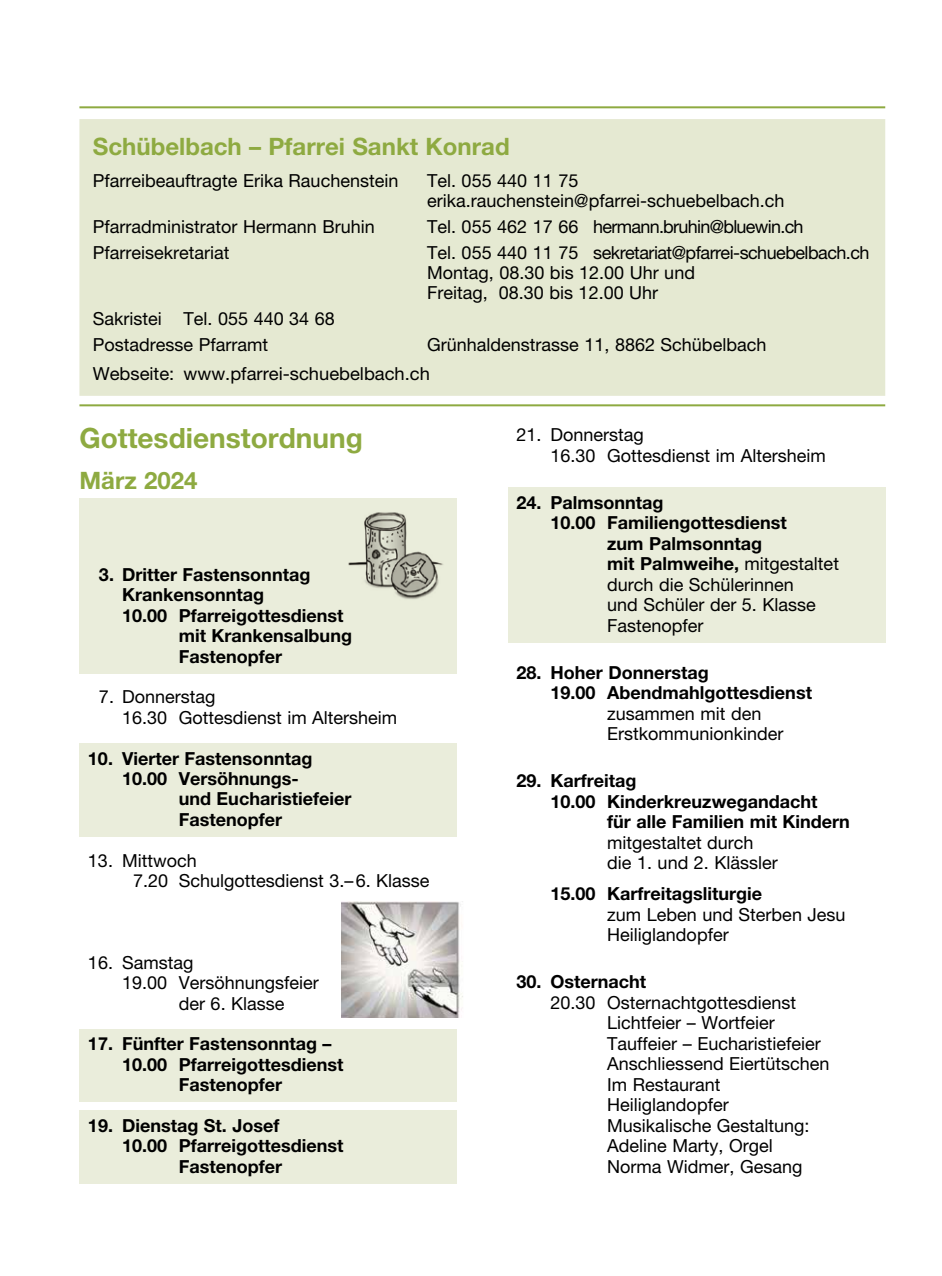
<style>
.page{position:relative;width:942px;height:1276px;background:#fff}
.page>*{position:absolute;margin:0;border:0;box-sizing:border-box;transform-origin:0 0}
.t1{font:700 28px "Helvetica Neue LT Pro";color:#8eaa41}
.t2{font:700 24px "Helvetica Neue LT Pro";color:#8eaa41}
.t3{font:18px/20.6px "Helvetica Neue LT Pro";color:#000}
.t4{font:700 18px/20.6px "Helvetica Neue LT Pro";color:#000}
.t5{font:18px "Helvetica Neue LT Pro";letter-spacing:-.04em;color:#000}
.s1{font-weight:400}
</style>
<div class="page">
<div style="left:79px;top:498px;width:377px;height:32px;background:#eaeddb"></div>
<div style="left:79px;top:519px;width:377px;height:32px;background:#eaeddb"></div>
<div style="left:79px;top:539px;width:377px;height:32px;background:#eaeddb"></div>
<div style="left:79px;top:559px;width:377px;height:33px;background:#eaeddb"></div>
<div style="left:79px;top:580px;width:377px;height:32px;background:#eaeddb"></div>
<div style="left:79px;top:600px;width:377px;height:32px;background:#eaeddb"></div>
<div style="left:79px;top:621px;width:377px;height:32px;background:#eaeddb"></div>
<div style="left:79px;top:641px;width:377px;height:32px;background:#eaeddb"></div>
<div style="left:79px;top:743px;width:377px;height:32px;background:#eaeddb"></div>
<div style="left:79px;top:763px;width:377px;height:33px;background:#eaeddb"></div>
<div style="left:79px;top:784px;width:377px;height:32px;background:#eaeddb"></div>
<div style="left:79px;top:804px;width:377px;height:32px;background:#eaeddb"></div>
<div style="left:79px;top:1029px;width:377px;height:32px;background:#eaeddb"></div>
<div style="left:79px;top:1049px;width:377px;height:32px;background:#eaeddb"></div>
<div style="left:79px;top:1069px;width:377px;height:33px;background:#eaeddb"></div>
<div style="left:79px;top:1110px;width:377px;height:32px;background:#eaeddb"></div>
<div style="left:79px;top:1131px;width:377px;height:32px;background:#eaeddb"></div>
<div style="left:79px;top:1151px;width:377px;height:32px;background:#eaeddb"></div>
<div style="left:507px;top:487px;width:377px;height:32px;background:#eaeddb"></div>
<div style="left:507px;top:508px;width:377px;height:32px;background:#eaeddb"></div>
<div style="left:507px;top:528px;width:377px;height:32px;background:#eaeddb"></div>
<div style="left:507px;top:549px;width:377px;height:32px;background:#eaeddb"></div>
<div style="left:507px;top:569px;width:377px;height:32px;background:#eaeddb"></div>
<div style="left:507px;top:590px;width:377px;height:32px;background:#eaeddb"></div>
<div style="left:507px;top:610px;width:377px;height:32px;background:#eaeddb"></div>
<hr style="left:79px;top:106px;width:805px;height:2px;background:#8eaa41">
<div style="left:80px;top:120px;width:803px;height:275px;background:#e5e9d2"></div>
<div style="left:79px;top:119px;width:805px;height:277px;border:2px solid #e5e9d2"></div>
<hr style="left:79px;top:404px;width:805px;height:2px;background:#8eaa41">
<img style="left:348px;top:512px;width:95px;height:87px">
<img style="left:342px;top:901px;width:121px;height:116px">
<h2 class="t2" style="left:93px;top:132px;width:418px">Schübelbach – Pfarrei Sankt Konrad</h2>
<p class="t3" style="left:93px;top:170px;width:307px">Pfarreibeauftragte Erika Rauchenstein</p>
<p class="t3" style="left:427px;top:170px;width:359px;line-height:20px">Tel. 055 440 11 75 erika.rauchenstein@pfarrei-schuebelbach.ch</p>
<p class="t3" style="left:93px;top:216px;width:283px">Pfarradministrator Hermann Bruhin</p>
<p class="t5" style="left:427px;top:215px;width:378px">Tel. 055 462 17 66 hermann.bruhin@bluewin.ch</p>
<p class="t3" style="left:93px;top:242px;width:138px">Pfarreisekretariat</p>
<p class="t3" style="left:427px;top:242px;width:444px;line-height:20px">Tel. 055 440 11 75 sekretariat@pfarrei-schuebelbach.ch<br>Montag, 08.30 bis 12.00 Uhr und<br>Freitag, 08.30 bis 12.00 Uhr</p>
<p class="t3" style="left:93px;top:305px;width:243px;line-height:26px">Sakristei Tel. 055 440 34 68<br>Postadresse Pfarramt</p>
<p class="t3" style="left:93px;top:329px;width:674px;line-height:29px;text-indent:334px">Grünhaldenstrasse 11, 8862 Schübelbach<br>Webseite: www.pfarrei-schuebelbach.ch</p>
<h1 class="t1" style="left:79px;top:421px;width:285px">Gottesdienstordnung</h1>
<h2 class="t2" style="left:79px;top:465px;width:120px">März 2024</h2>
<p class="t4" style="left:99px;top:564px;width:213px">3. Dritter Fastensonntag</p>
<p class="t4" style="left:122px;top:584px;width:144px">Krankensonntag</p>
<p class="t4" style="left:122px;top:605px;width:223px">10.00 Pfarreigottesdienst</p>
<p class="t4" style="left:179px;top:625px;width:175px">mit Krankensalbung</p>
<p class="t4" style="left:179px;top:645px;width:105px">Fastenopfer</p>
<p class="t3" style="left:122px;top:686px;width:277px;text-indent:-23px">7. Donnerstag<br>16.30 Gottesdienst im Altersheim</p>
<p class="t4" style="left:88px;top:747px;width:226px">10. Vierter Fastensonntag</p>
<p class="t4" style="left:122px;top:768px;width:178px">10.00 Versöhnungs-</p>
<p class="t4" style="left:179px;top:788px;width:174px">und Eucharistiefeier</p>
<p class="t4" style="left:179px;top:809px;width:105px">Fastenopfer</p>
<p class="t3" style="left:133px;top:850px;width:298px;text-indent:-45px">13. Mittwoch<br>7.20 Schulgottesdienst 3.–6. Klasse</p>
<p class="t3" style="left:88px;top:951px;width:107px">16. Samstag</p>
<p class="t3" style="left:122px;top:972px;width:198px">19.00 Versöhnungsfeier</p>
<p class="t3" style="left:179px;top:992px;width:107px">der 6. Klasse</p>
<p class="t4" style="left:88px;top:1033px;width:245px">17. Fünfter Fastensonntag –</p>
<p class="t4" style="left:122px;top:1053px;width:223px">10.00 Pfarreigottesdienst</p>
<p class="t4" style="left:179px;top:1074px;width:105px">Fastenopfer</p>
<p class="t4" style="left:88px;top:1114px;width:193px">19. Dienstag St. Josef</p>
<p class="t4" style="left:122px;top:1135px;width:223px">10.00 Pfarreigottesdienst</p>
<p class="t4" style="left:179px;top:1155px;width:105px">Fastenopfer</p>
<p class="t3" style="left:550px;top:424px;width:277px;text-indent:-34px">21. Donnerstag<br>16.30 Gottesdienst im Altersheim</p>
<p class="t4" style="left:516px;top:491px;width:148px">24. Palmsonntag</p>
<p class="t4" style="left:550px;top:512px;width:238px">10.00 Familiengottesdienst</p>
<p class="t4" style="left:607px;top:532px;width:156px">zum Palmsonntag</p>
<p class="t4" style="left:607px;top:553px;width:233px">mit Palmweihe, <span class="s1">mitgestaltet</span></p>
<p class="t3" style="left:607px;top:573px;width:188px">durch die Schülerinnen</p>
<p class="t3" style="left:607px;top:594px;width:210px">und Schüler der 5. Klasse</p>
<p class="t3" style="left:607px;top:614px;width:98px">Fastenopfer</p>
<p class="t4" style="left:550px;top:661px;width:263px;text-indent:-34px">28. Hoher Donnerstag<br>19.00 Abendmahlgottesdienst</p>
<p class="t3" style="left:607px;top:702px;width:178px">zusammen mit den<br>Erstkommunionkinder</p>
<p class="t4" style="left:516px;top:770px;width:121px">29. Karfreitag</p>
<p class="t4" style="left:550px;top:790px;width:268px">10.00 Kinderkreuzwegandacht</p>
<p class="t4" style="left:607px;top:811px;width:244px">für alle Familien mit Kindern</p>
<p class="t3" style="left:607px;top:831px;width:172px">mitgestaltet durch die 1. und 2. Klässler</p>
<p class="t4" style="left:550px;top:883px;width:213px">15.00 Karfreitagsliturgie</p>
<p class="t3" style="left:607px;top:903px;width:240px">zum Leben und Sterben Jesu<br>Heiliglandopfer</p>
<p class="t4" style="left:516px;top:971px;width:131px">30. Osternacht</p>
<p class="t3" style="left:607px;top:991px;width:224px;text-indent:-57px">20.30 Osternachtgottesdienst<br>Lichtfeier – Wortfeier<br>Tauffeier – Eucharistiefeier<br>Anschliessend Eiertütschen<br>Im Restaurant<br>Heiliglandopfer<br>Musikalische Gestaltung:<br>Adeline Marty, Orgel<br>Norma Widmer, Gesang</p>
</div>
